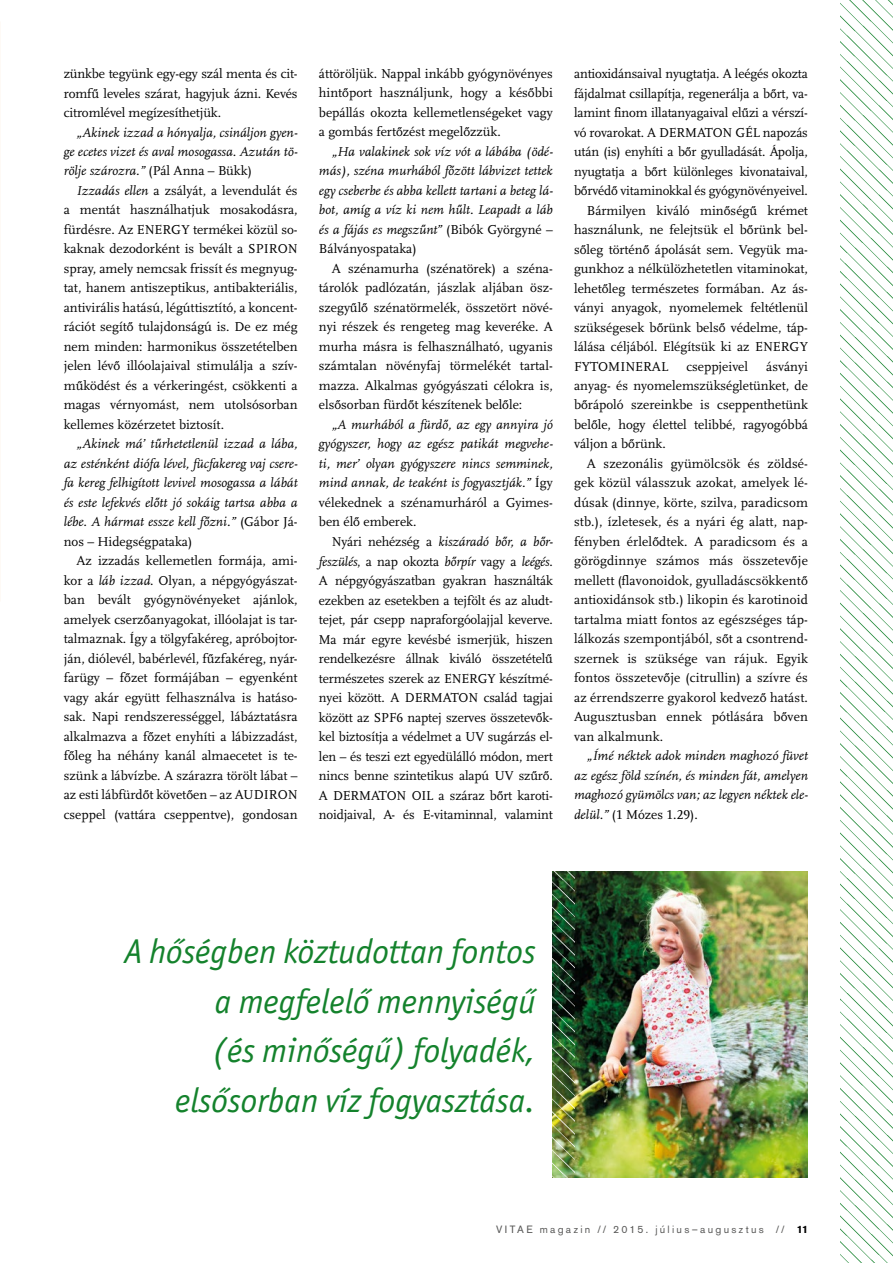
<style>
.page{position:relative;width:893px;height:1263px;background:#fff}
.page>*{position:absolute;margin:0;border:0;box-sizing:border-box;transform-origin:0 0}
.t1{font:italic 34.5px/49.5px "Officina San Itc TCE";color:#14822c;text-align:right}
.t2{font:13.5px/19.5px "Scala CELF";color:#000;text-align:justify}
.t3{font:italic 13.5px/19.5px "Scala Pro";color:#000;text-align:justify}
.t4{font:10.5px "Akzidenz Grotesk BECE";letter-spacing:.22em;color:#575756}
.s1{font-family:"Scala CELF";font-style:normal}
.s2{font-family:"Scala Pro";font-style:italic}
.s3{font-weight:700;color:#000}
</style>
<div class="page">
<img style="left:840px;top:0;width:53px;height:1263px">
<img style="left:574px;top:872px;width:234px;height:306px">
<img style="left:553px;top:872px;width:21px;height:306px">
<p class="t2" style="left:64px;top:64px;width:235px">zünkbe tegyünk egy-egy szál menta és cit&shy;romfű leveles szárat, hagyjuk ázni. Kevés citromlével megízesíthetjük.</p>
<p class="t3" style="left:64px;top:122px;width:235px;text-indent:13px">„Akinek izzad a hónyalja, csináljon gyen&shy;ge ecetes vizet és aval mosogassa. Azután tö&shy;rölje szározra.” <span class="s1">(Pál Anna – Bükk)</span></p>
<p class="t2" style="left:64px;top:181px;width:235px;text-indent:13px"><span class="s2">Izzadás ellen</span> a zsályát, a levendulát és a mentát használhatjuk mosakodásra, fürdésre. Az ENERGY termékei közül so&shy;kaknak dezodorként is bevált a SPIRON spray, amely nemcsak frissít és megnyug&shy;tat, hanem antiszeptikus, antibakteriális, antivirális hatású, légúttisztító, a koncent&shy;rációt segítő tulajdonságú is. De ez még nem minden: harmonikus összetételben jelen lévő illóolajaival stimulálja a szív&shy;működést és a vérkeringést, csökkenti a magas vérnyomást, nem utolsósorban kellemes közérzetet biztosít.</p>
<p class="t3" style="left:64px;top:434px;width:235px;text-indent:13px">„Akinek má’ tűrhetetlenül izzad a lába, az esténként diófa lével, fücfakereg vaj csere&shy;fa kereg felhigított levivel mosogassa a lábát és este lefekvés előtt jó sokáig tartsa abba a lébe. A hármat essze kell főzni.” <span class="s1">(Gábor Já-</span></p>
<p class="t2" style="left:64px;top:532px;width:130px">nos – Hidegségpataka)</p>
<p class="t2" style="left:77px;top:551px;width:223px">Az izzadás kellemetlen formája, ami-</p>
<p class="t2" style="left:64px;top:571px;width:235px">kor a <span class="s2">láb izzad</span>. Olyan, a népgyógyászat-</p>
<p class="t2" style="left:64px;top:590px;width:235px">ban bevált gyógynövényeket ajánlok,</p>
<p class="t2" style="left:64px;top:610px;width:235px">amelyek cserzőanyagokat, illóolajat is tar-</p>
<p class="t2" style="left:64px;top:629px;width:235px">talmaznak. Így a tölgyfakéreg, apróbojtor-</p>
<p class="t2" style="left:64px;top:649px;width:235px">ján, diólevél, babérlevél, fűzfakéreg, nyár-</p>
<p class="t2" style="left:64px;top:668px;width:235px">farügy – főzet formájában – egyenként</p>
<p class="t2" style="left:64px;top:688px;width:235px">vagy akár együtt felhasználva is hatáso-</p>
<p class="t2" style="left:64px;top:707px;width:235px">sak. Napi rendszerességgel, lábáztatásra</p>
<p class="t2" style="left:64px;top:727px;width:235px">alkalmazva a főzet enyhíti a lábizzadást,</p>
<p class="t2" style="left:64px;top:746px;width:235px">főleg ha néhány kanál almaecetet is te-</p>
<p class="t2" style="left:64px;top:766px;width:235px">szünk a lábvízbe. A szárazra törölt lábat –</p>
<p class="t2" style="left:64px;top:785px;width:235px">az esti lábfürdőt követően – az AUDIRON</p>
<p class="t2" style="left:64px;top:805px;width:235px">cseppel (vattára cseppentve), gondosan</p>
<p class="t2" style="left:319px;top:64px;width:235px">áttöröljük. Nappal inkább gyógynövényes hintőport használjunk, hogy a későbbi bepállás okozta kellemetlenségeket vagy a gombás fertőzést megelőzzük.</p>
<p class="t3" style="left:319px;top:141px;width:235px;text-indent:13px">„Ha valakinek sok víz vót a lábába (ödé&shy;más), széna murhából főzött lábvizet tettek egy cseberbe és abba kellett tartani a beteg lá&shy;bot, amíg a víz ki nem hűlt. Leapadt a láb és a fájás es megszűnt” <span class="s1">(Bibók Györgyné –</span></p>
<p class="t2" style="left:319px;top:239px;width:99px">Bálványospataka)</p>
<p class="t2" style="left:332px;top:259px;width:223px">A szénamurha (szénatörek) a széna-</p>
<p class="t2" style="left:319px;top:278px;width:235px">tárolók padlózatán, jászlak aljában ös -</p>
<p class="t2" style="left:319px;top:298px;width:235px">szegyűlő szénatörmelék, összetört növé-</p>
<p class="t2" style="left:319px;top:317px;width:235px">nyi részek és rengeteg mag keveréke. A</p>
<p class="t2" style="left:319px;top:337px;width:235px">murha másra is felhasználható, ugyanis</p>
<p class="t2" style="left:319px;top:356px;width:235px">számtalan növényfaj törmelékét tartal-</p>
<p class="t2" style="left:319px;top:376px;width:235px">mazza. Alkalmas gyógyászati célokra is,</p>
<p class="t2" style="left:319px;top:395px;width:205px">elsősorban fürdőt készítenek belőle:</p>
<p class="t3" style="left:319px;top:414px;width:235px;text-indent:13px">„A murhából a fürdő, az egy annyira jó gyógyszer, hogy az egész patikát megvehe&shy;ti, mer’ olyan gyógyszere nincs semminek, mind annak, de teaként is fogyasztják.” <span class="s1">Így</span></p>
<p class="t2" style="left:319px;top:492px;width:235px">vélekednek a szénamurháról a Gyimes&shy;ben élő emberek.</p>
<p class="t3" style="left:319px;top:532px;width:235px;text-align:right"><span class="s1">Nyári nehézség a</span> kiszáradó bőr, a bőr&shy;feszülés<span class="s1">, a nap okozta</span> bőrpír <span class="s1">vagy a</span> leégés<span class="s1">.</span></p>
<p class="t2" style="left:319px;top:571px;width:235px">A népgyógyászatban gyakran használták ezekben az esetekben a tejfölt és az aludt&shy;tejet, pár csepp napraforgóolajjal keverve.<br>Ma már egyre kevésbé ismerjük, hiszen rendelkezésre állnak kiváló összetételű természetes szerek az ENERGY készítmé&shy;nyei között. A DERMATON család tagjai között az SPF6 naptej szerves összetevők&shy;kel biztosítja a védelmet a UV sugárzás el&shy;len – és teszi ezt egyedülálló módon, mert nincs benne szintetikus alapú UV szűrő.<br>A DERMATON OIL a száraz bőrt karoti&shy;noidjaival, A- és E-vitaminnal, valamint</p>
<p class="t2" style="left:574px;top:64px;width:235px">antioxidánsaival nyugtatja. A leégés okozta</p>
<p class="t2" style="left:574px;top:83px;width:235px">fájdalmat csillapítja, regenerálja a bőrt, va-</p>
<p class="t2" style="left:574px;top:103px;width:235px">lamint finom illatanyagaival elűzi a vérszí-</p>
<p class="t2" style="left:574px;top:122px;width:235px">vó rovarokat. A DERMATON GÉL napozás</p>
<p class="t2" style="left:574px;top:142px;width:235px">után (is) enyhíti a bőr gyulladását. Ápolja,</p>
<p class="t2" style="left:574px;top:161px;width:235px">nyugtatja a bőrt különleges kivonataival,</p>
<p class="t2" style="left:574px;top:181px;width:235px">bőrvédő vitaminokkal és gyógynövényeivel.</p>
<p class="t2" style="left:587px;top:200px;width:223px">Bármilyen kiváló minőségű krémet</p>
<p class="t2" style="left:574px;top:220px;width:235px">használunk, ne felejtsük el bőrünk bel-</p>
<p class="t2" style="left:574px;top:239px;width:235px">sőleg történő ápolását sem. Vegyük ma-</p>
<p class="t2" style="left:574px;top:259px;width:235px">gunkhoz a nélkülözhetetlen vitaminokat,</p>
<p class="t2" style="left:574px;top:278px;width:235px">lehetőleg természetes formában. Az ás-</p>
<p class="t2" style="left:574px;top:298px;width:235px">ványi anyagok, nyomelemek feltétlenül</p>
<p class="t2" style="left:574px;top:317px;width:235px">szükségesek bőrünk belső védelme, táp-</p>
<p class="t2" style="left:574px;top:337px;width:235px">lálása céljából. Elégítsük ki az ENERGY</p>
<p class="t2" style="left:574px;top:356px;width:96px">FYTOMINERAL</p>
<p class="t2" style="left:686px;top:356px;width:63px">cseppjeivel</p>
<p class="t2" style="left:574px;top:356px;width:235px;text-indent:192px">ásványi anyag- és nyomelemszükségletünket, de bőrápoló szereinkbe is cseppenthetünk belőle, hogy élettel telibbé, ragyogóbbá váljon a bőrünk.</p>
<p class="t2" style="left:574px;top:454px;width:235px;text-indent:13px">A szezonális gyümölcsök és zöldsé&shy;gek közül válasszuk azokat, amelyek lé&shy;dúsak (dinnye, körte, szilva, paradicsom stb.), ízletesek, és a nyári ég alatt, nap&shy;fényben érlelődtek. A paradicsom és a görögdinnye számos más összetevője mellett (flavonoidok, gyulladáscsökkentő antioxidánsok stb.) likopin és karotinoid tartalma miatt fontos az egészséges táp&shy;lálkozás szempontjából, sőt a csontrend&shy;szernek is szüksége van rájuk. Egyik fontos összetevője (citrullin) a szívre és az érrendszerre gyakorol kedvező hatást.<br>Augusztusban ennek pótlására bőven van alkalmunk.</p>
<p class="t3" style="left:574px;top:746px;width:235px;text-indent:13px">„Ímé néktek adok minden maghozó füvet az egész föld színén, és minden fát, amelyen maghozó gyümölcs van; az legyen néktek ele-</p>
<p class="t2" style="left:574px;top:805px;width:125px"><span class="s2">delül.”</span> (1 Mózes 1.29).</p>
<h1 class="t1" style="left:125px;top:928px;width:413px">A hőségben köztudottan fontos a megfelelő mennyiségű<br>(és minőségű) folyadék, elsősorban víz fogyasztása.</h1>
<p class="t4" style="left:496px;top:1223px;width:313px">VITAE magazin // 2015. július–augusztus // <span class="s3">11</span></p>
</div>
